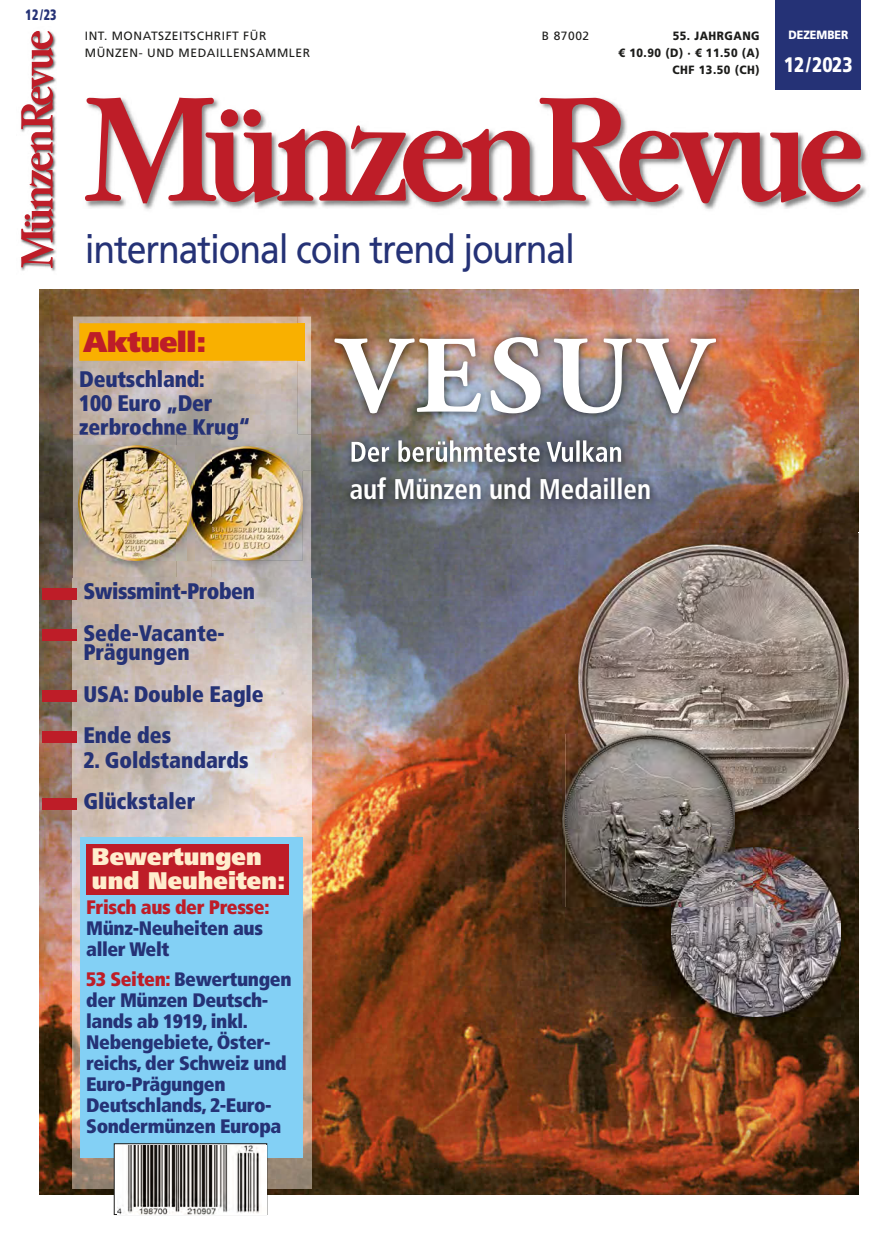
<style>
.page{position:relative;width:893px;height:1234px;background:#fff}
.page>*{position:absolute;margin:0;border:0;box-sizing:border-box;transform-origin:0 0}
.t1{font:700 110.1px "Adobe Garamond Pro";letter-spacing:.065em;color:#fff}
.t2{font:39.6px "Frutiger LT Std";letter-spacing:-.035em;color:#253276;scale:.9 1}
.t3{font:700 condensed 28.5px "Frutiger LT Std";color:#fff;scale:.95 1}
.t4{font:900 28.5px "Frutiger LT Std";letter-spacing:-.015em;color:#be1d28}
.t5{font:900 24px/24px "Frutiger LT Std";letter-spacing:.005em;color:#ffedcd;scale:.95 1}
.t6{font:900 condensed 22.5px/41.1px "Frutiger LT Std";color:#253276;scale:.95 1}
.t7{font:900 condensed 22.5px/41.4px "Frutiger LT Std";letter-spacing:-.02em;color:#253276;scale:.95 1}
.t8{font:900 21px "Frutiger LT Std";letter-spacing:-.005em;color:#fff;scale:.8 1}
.t9{font:900 condensed 19.5px/21px "Frutiger LT Std";letter-spacing:-.02em;color:#253276}
.t10{font:900 condensed 19.5px "Frutiger LT Std";letter-spacing:-.02em;color:#be1d28}
.t11{font:900 condensed 15px "Frutiger LT Std";color:#253276;scale:.8 1}
.t12{font:12px "Frutiger LT Std";letter-spacing:.045em;color:#1d1d1b}
.t13{font:900 12px/16.8px "Frutiger LT Std";letter-spacing:.045em;color:#1d1d1b;text-align:right;scale:.9 1}
.t14{font:900 12px "Frutiger LT Std";color:#fff;scale:.9 1}
.s1{color:#be1d28}
</style>
<div class="page">
<img style="left:40px;top:289px;width:819px;height:904px">
<div style="left:776px;top:0;width:85px;height:89px;background:#253276"></div>
<img style="left:20px;top:34px;width:36px;height:237px">
<svg style="left:21px;top:31px;width:32px;height:237px"></svg>
<img style="left:86px;top:97px;width:782px;height:113px">
<svg style="left:85px;top:98px;width:777px;height:105px"></svg>
<img style="left:73px;top:577px;width:238px;height:611px">
<img style="left:73px;top:316px;width:224px;height:118px">
<div style="left:79px;top:323px;width:226px;height:37px;background:#f9b000"></div>
<div style="left:43px;top:588px;width:34px;height:11px;background:#be1d28"></div>
<div style="left:43px;top:629px;width:34px;height:11px;background:#be1d28"></div>
<div style="left:43px;top:690px;width:34px;height:11px;background:#be1d28"></div>
<div style="left:43px;top:731px;width:34px;height:11px;background:#be1d28"></div>
<div style="left:43px;top:797px;width:34px;height:12px;background:#be1d28"></div>
<div style="left:81px;top:836px;width:222px;height:321px;background:#83d0f5"></div>
<div style="left:86px;top:843px;width:203px;height:51px;background:#be1d28"></div>
<div style="left:114px;top:1142px;width:153px;height:72px;border:1px solid #1d1d1b"></div>
<img style="left:118px;top:1144px;width:148px;height:69px">
<img style="left:211px;top:470px;width:110px;height:107px">
<img style="left:177px;top:434px;width:120px;height:11px">
<img style="left:216px;top:434px;width:22px;height:6px">
<img style="left:177px;top:445px;width:126px;height:115px">
<img style="left:332px;top:470px;width:344px;height:56px">
<img style="left:297px;top:311px;width:471px;height:159px">
<img style="left:297px;top:316px;width:14px;height:118px">
<img style="left:297px;top:323px;width:8px;height:37px">
<img style="left:297px;top:434px;width:24px;height:36px">
<img style="left:297px;top:446px;width:6px;height:24px">
<img style="left:352px;top:440px;width:269px;height:22px">
<img style="left:566px;top:533px;width:293px;height:295px">
<img style="left:752px;top:544px;width:96px;height:270px">
<img style="left:578px;top:544px;width:174px;height:176px">
<img style="left:548px;top:720px;width:18px;height:202px">
<img style="left:566px;top:828px;width:93px;height:94px">
<img style="left:566px;top:720px;width:186px;height:108px">
<img style="left:563px;top:734px;width:3px;height:172px">
<img style="left:659px;top:922px;width:195px;height:108px">
<img style="left:840px;top:828px;width:14px;height:94px">
<img style="left:659px;top:828px;width:181px;height:19px">
<img style="left:752px;top:827px;width:102px;height:1px">
<img style="left:659px;top:847px;width:12px;height:75px">
<svg style="left:735px;top:827px;width:17px;height:1px"></svg>
<img style="left:659px;top:827px;width:76px;height:1px">
<img style="left:671px;top:847px;width:169px;height:169px">
<img style="left:67px;top:434px;width:110px;height:143px">
<img style="left:80px;top:434px;width:95px;height:1px">
<img style="left:177px;top:560px;width:34px;height:17px">
<img style="left:179px;top:434px;width:32px;height:1px">
<svg style="left:187px;top:560px;width:24px;height:1px"></svg>
<svg style="left:177px;top:445px;width:18px;height:1px"></svg>
<p class="t11" style="left:25px;top:9px;width:40px">12/23</p>
<p class="t12" style="left:85px;top:31px;width:183px">INT. MONATSZEITSCHRIFT FÜR</p>
<p class="t12" style="left:542px;top:31px;width:49px">B 87002</p>
<p class="t13" style="left:673px;top:28px;width:98px">55. JAHRGANG</p>
<p class="t12" style="left:85px;top:48px;width:227px">MÜNZEN- UND MEDAILLENSAMMLER</p>
<p class="t13" style="left:619px;top:45px;width:158px">€ 10.90 (D) · € 11.50 (A)<br>CHF 13.50 (CH)</p>
<p class="t14" style="left:788px;top:30px;width:68px">DEZEMBER</p>
<p class="t8" style="left:784px;top:57px;width:87px">12/2023</p>
<h2 class="t2" style="left:85px;top:233px;width:546px">international coin trend journal</h2>
<h3 class="t4" style="left:84px;top:331px;width:125px">Aktuell:</h3>
<p class="t6" style="left:79px;top:369px;width:181px;line-height:24px">Deutschland:<br>100 Euro „Der zerbrochne Krug“</p>
<p class="t7" style="left:83px;top:572px;width:182px">Swissmint-Proben<br>Sede-Vacante-</p>
<p class="t6" style="left:83px;top:633px;width:191px">Prägungen<br>USA: Double Eagle<br>Ende des</p>
<p class="t6" style="left:83px;top:741px;width:175px">2. Goldstandards<br>Glückstaler</p>
<p class="t5" style="left:92px;top:846px;width:205px">Bewertungen und Neuheiten:</p>
<p class="t10" style="left:86px;top:899px;width:185px">Frisch aus der Presse:</p>
<p class="t9" style="left:86px;top:919px;width:178px">Münz-Neuheiten aus aller Welt</p>
<p class="t9" style="left:86px;top:969px;width:207px"><span class="s1">53 Seiten:</span> Bewertungen der Münzen Deutsch&shy;lands ab 1919, inkl.<br>Nebengebiete, Öster&shy;reichs, der Schweiz und<br>Euro-Prägungen<br>Deutschlands, 2-Euro-<br>Sondermünzen Europa</p>
<h1 class="t1" style="left:338px;top:333px;width:374px">VESUV</h1>
<h3 class="t3" style="left:350px;top:478px;width:319px">auf Münzen und Medaillen</h3>
</div>
